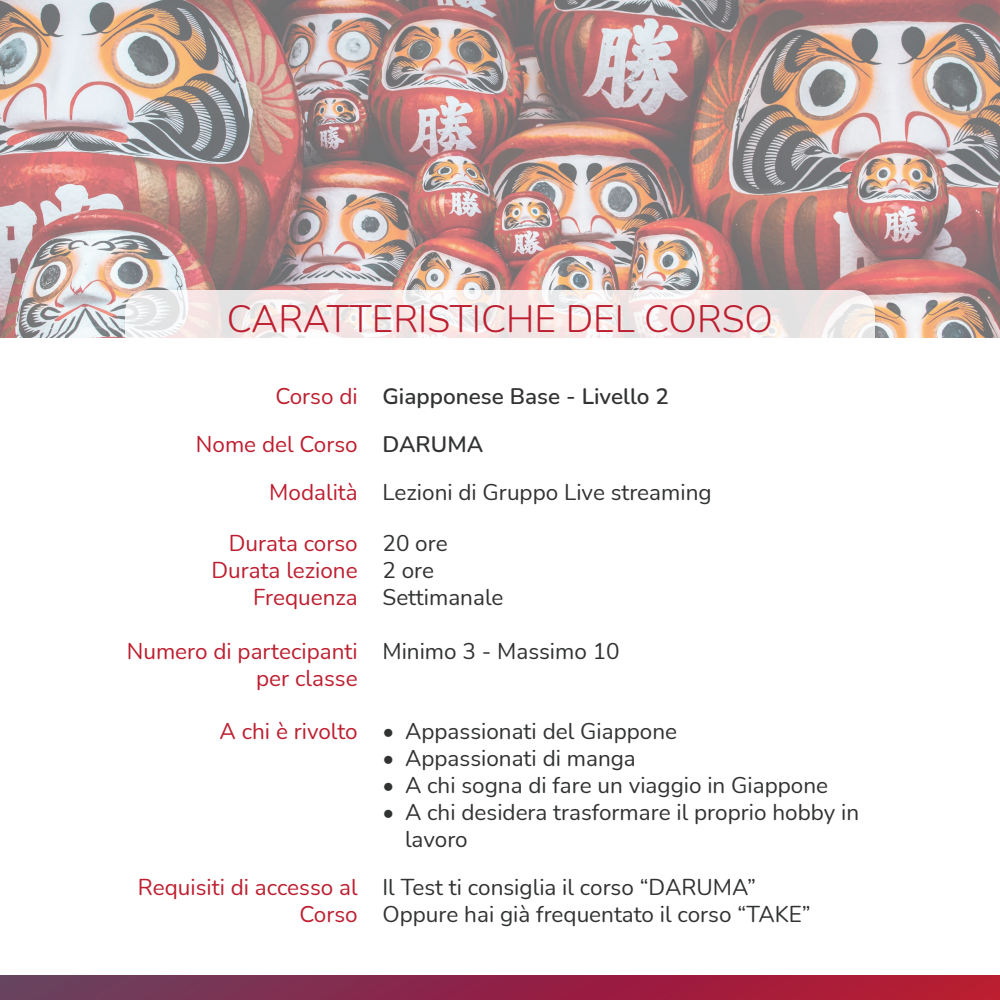
<style>
.page{position:relative;width:1000px;height:1000px;background:#fff}
.page>*{position:absolute;margin:0;border:0;box-sizing:border-box;transform-origin:0 0}
.t1{font:300 37.5px "Nunito";color:#bd1f30}
.t2{font:22.5px/27px "Nunito";color:#313232}
.t3{font:22.5px/27px "Nunito";color:#bd1f30;text-align:right}
.t4{font:600 22.5px "Nunito";color:#313232}
.s1{font-weight:600;color:#313232}
</style>
<div class="page">
<img style="left:0;top:0;width:1000px;height:338px">
<div style="left:0;top:975px;width:1000px;height:25px;background:linear-gradient(to right,#673c5f,#ba132f)"></div>
<svg style="left:125px;top:290px;width:750px;height:95px"></svg>
<h1 class="t1" style="left:227px;top:292px;width:548px">CARATTERISTICHE DEL CORSO</h1>
<p class="t3" style="left:275px;top:382px;width:84px">Corso di</p>
<p class="t4" style="left:382px;top:380px;width:288px">Giapponese Base - Livello 2</p>
<p class="t3" style="left:196px;top:430px;width:289px">Nome del Corso <span class="s1">DARUMA</span></p>
<p class="t3" style="left:269px;top:478px;width:90px">Modalità</p>
<p class="t3" style="left:212px;top:529px;width:148px">Durata corso<br>Durata lezione<br>Frequenza</p>
<p class="t3" style="left:127px;top:637px;width:232px">Numero di partecipanti per classe</p>
<p class="t3" style="left:220px;top:716px;width:140px">A chi è rivolto</p>
<p class="t3" style="left:138px;top:873px;width:221px">Requisiti di accesso al<br>Corso</p>
<p class="t2" style="left:382px;top:478px;width:331px">Lezioni di Gruppo Live streaming</p>
<p class="t2" style="left:382px;top:529px;width:123px">20 ore<br>2 ore<br>Settimanale</p>
<p class="t2" style="left:382px;top:637px;width:239px">Minimo 3 - Massimo 10</p>
<p class="t2" style="left:382px;top:716px;width:296px">• Appassionati del Giappone</p>
<p class="t2" style="left:382px;top:743px;width:255px">• Appassionati di manga</p>
<p class="t2" style="left:382px;top:770px;width:447px">• A chi sogna di fare un viaggio in Giappone</p>
<p class="t2" style="left:405px;top:797px;width:456px;text-indent:-22px">• A chi desidera trasformare il proprio hobby in lavoro</p>
<p class="t2" style="left:382px;top:873px;width:430px">Il Test ti consiglia il corso “DARUMA”<br>Oppure hai già frequentato il corso “TAKE”</p>
</div>
